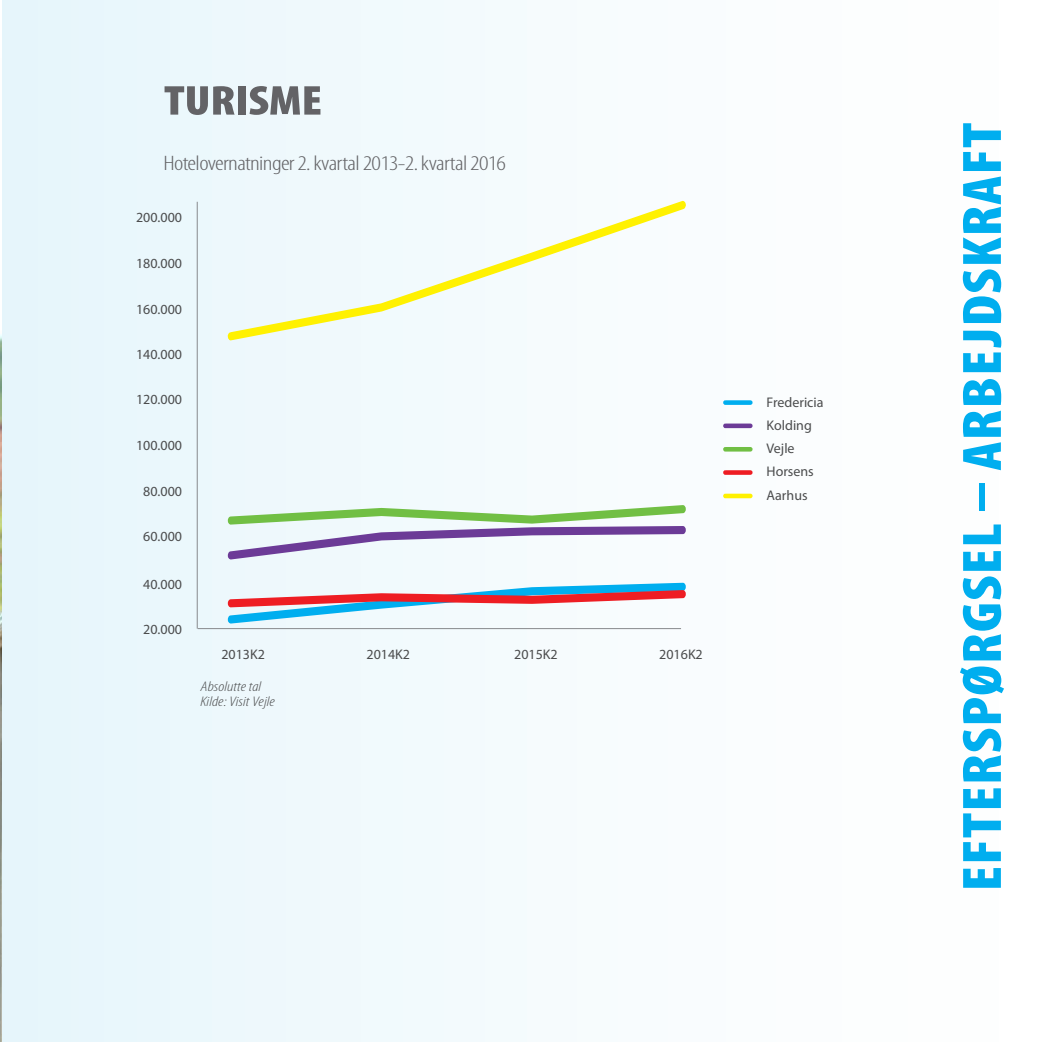
<style>
.page{position:relative;width:1042px;height:1042px;background:#fff}
.page>*{position:absolute;margin:0;border:0;box-sizing:border-box;transform-origin:0 0}
.t1{font:900 condensed 56px "Myriad Pro";letter-spacing:.02em;color:#00aeef;scale:1.1 1}
.t2{font:900 condensed 42px "Myriad Pro";letter-spacing:-.005em;color:#636366;scale:1.2 1}
.t3{font:300 condensed 21px "Myriad Pro";letter-spacing:-.025em;color:#636366;scale:1.25 1}
.t4{font:14px/23.3px "Myriad Pro";color:#4b4c4d}
.t5{font:italic 300 condensed 14px/15.8px "Myriad Pro";color:#4b4c4d;scale:1.25 1}
</style>
<div class="page">
<div style="left:0;top:0;width:1042px;height:1042px;background:linear-gradient(to right,#e7f6fb,#fff)"></div>
<hr style="left:197px;top:202px;width:1px;height:426px;background:#87898c">
<hr style="left:198px;top:628px;width:483px;height:1px;background:#87898c">
<svg style="left:723px;top:400px;width:29px;height:5px"></svg>
<svg style="left:723px;top:423px;width:29px;height:5px"></svg>
<div style="left:723px;top:447px;width:29px;height:4px;background:#71bf44;border:2px solid #71bf44"></div>
<svg style="left:723px;top:470px;width:29px;height:5px"></svg>
<div style="left:723px;top:494px;width:29px;height:4px;background:#fff101;border:2px solid #fff101"></div>
<img style="left:0;top:0;width:2px;height:1042px">
<div style="left:228px;top:199px;width:458px;height:141px;background:#f3fafd"></div>
<svg style="left:227px;top:504px;width:460px;height:56px"></svg>
<svg style="left:227px;top:582px;width:460px;height:42px"></svg>
<h2 class="t2" style="left:164px;top:74px;width:133px">TURISME</h2>
<h3 class="t3" style="left:163px;top:151px;width:275px">Hotelovernatninger 2. kvartal 2013-2. kvartal 2016</h3>
<p class="t4" style="left:136px;top:205px;width:47px">200.000</p>
<p class="t4" style="left:136px;top:251px;width:47px">180.000</p>
<p class="t4" style="left:136px;top:297px;width:47px">160.000</p>
<p class="t4" style="left:136px;top:343px;width:47px">140.000</p>
<p class="t4" style="left:136px;top:387px;width:47px">120.000</p>
<p class="t4" style="left:136px;top:433px;width:47px">100.000</p>
<p class="t4" style="left:143px;top:479px;width:40px">80.000</p>
<p class="t4" style="left:143px;top:524px;width:40px">60.000</p>
<p class="t4" style="left:143px;top:572px;width:40px">40.000</p>
<p class="t4" style="left:143px;top:617px;width:40px">20.000</p>
<p class="t4" style="left:221px;top:643px;width:45px">2013K2</p>
<p class="t4" style="left:366px;top:643px;width:45px">2014K2</p>
<p class="t4" style="left:514px;top:643px;width:45px">2015K2</p>
<p class="t4" style="left:659px;top:643px;width:45px">2016K2</p>
<p class="t5" style="left:200px;top:678px;width:61px">Absolutte tal<br>Kilde: Visit Vejle</p>
<p class="t4" style="left:766px;top:390px;width:59px">Fredericia<br>Kolding<br>Vejle<br>Horsens<br>Aarhus</p>
<h1 class="t1" style="left:946px;top:891px;width:700px;rotate:-90deg">EFTERSPØRGSEL – ARBEJDSKRAFT</h1>
</div>
